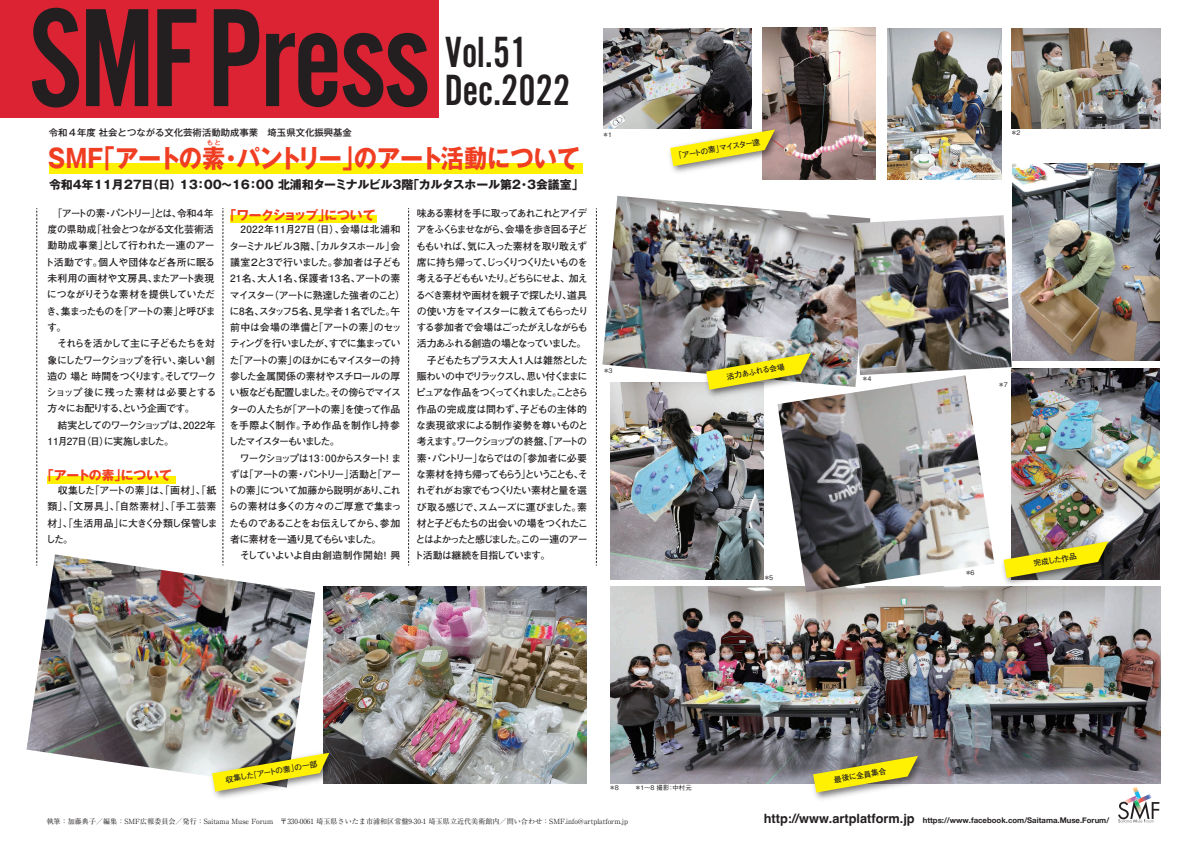
<style>
.page{position:relative;width:1191px;height:842px;background:#fff}
.page>*{position:absolute;margin:0;border:0;box-sizing:border-box;transform-origin:0 0}
.t1{font:145.3px "Alternate Got No 2 D";letter-spacing:-.015em;color:#231f20}
.t2{font:45.4px/39px "Alternate Got No 2 D";color:#231f20}
.t3{font:700 25.5px "Gothic MB101 Pro";color:#ef3e22;scale:.91 1}
.t4{font:700 12.8px "Gothic MB101 Pro";letter-spacing:-.045em;color:#ef3e22}
.t5{font:700 12.8px "Gothic MB101 Pro";letter-spacing:-.01em;color:#ef3e22}
.t6{font:700 11.7px "Gothic MB101 Pro";letter-spacing:-.055em;color:#231f20}
.t7{font:700 9.9px/16.3px "Futo Go B101 Pro";letter-spacing:-.085em;color:#231f20}
.t8{font:700 9.9px/16.3px "Futo Go B101 Pro";letter-spacing:-.01em;color:#231f20}
.t9{font:500 9.2px "Gothic MB101 Pro";color:#231f20}
.t10{font:700 7.8px "Helvetica Neue";color:#231f20}
.t11{font:700 7.8px "Futo Go B101 Pro";color:#231f20}
.t12{font:7.1px "Ryumin Pro";color:#231f20}
.t13{font:500 6.4px "Gothic BBB Pro";color:#231f20}
.t14{font:500 6.4px "Gothic MB101 Pro";color:#ef3e22}
.s1{font-family:"Helvetica";font-size:12.8px}
</style>
<div class="page">
<div style="left:50px;top:163px;width:533px;height:11px;background:#fff101"></div>
<div style="left:0;top:0;width:438px;height:118px;background:#db2334"></div>
<svg style="left:1118px;top:787px;width:41px;height:35px"></svg>
<svg style="left:222px;top:208px;width:1px;height:346px"></svg>
<svg style="left:36px;top:208px;width:1px;height:346px"></svg>
<svg style="left:408px;top:208px;width:1px;height:357px"></svg>
<svg style="left:596px;top:208px;width:1px;height:358px"></svg>
<img style="left:27px;top:554px;width:288px;height:222px">
<img style="left:324px;top:586px;width:263px;height:198px">
<img style="left:610px;top:586px;width:550px;height:198px">
<img style="left:603px;top:29px;width:148px;height:99px">
<img style="left:762px;top:28px;width:113px;height:152px">
<img style="left:887px;top:28px;width:114px;height:152px">
<img style="left:1011px;top:29px;width:149px;height:99px">
<img style="left:602px;top:196px;width:250px;height:187px">
<img style="left:852px;top:215px;width:159px;height:160px">
<img style="left:610px;top:383px;width:154px;height:197px">
<img style="left:1012px;top:163px;width:147px;height:198px">
<img style="left:1011px;top:368px;width:149px;height:211px">
<img style="left:777px;top:375px;width:217px;height:217px">
<img style="left:206px;top:746px;width:136px;height:52px">
<svg style="left:212px;top:753px;width:117px;height:38px;background:#d2cc5c"></svg>
<img style="left:664px;top:124px;width:122px;height:54px">
<svg style="left:670px;top:129px;width:105px;height:37px"></svg>
<img style="left:700px;top:347px;width:122px;height:54px">
<svg style="left:706px;top:353px;width:105px;height:37px;background:#ccc554"></svg>
<img style="left:997px;top:535px;width:123px;height:54px">
<svg style="left:1003px;top:541px;width:105px;height:37px;background:#b2a938"></svg>
<img style="left:807px;top:750px;width:122px;height:50px">
<svg style="left:813px;top:756px;width:105px;height:36px;background:#c8c04f"></svg>
<div style="left:47px;top:476px;width:129px;height:7px;background:#fff101"></div>
<div style="left:230px;top:215px;width:146px;height:7px;background:#fff101"></div>
<h1 class="t1" style="left:29px;top:-19px;width:403px">SMFPress</h1>
<p class="t9" style="left:49px;top:124px;width:304px">令和４年度 社会とつながる文化芸術活動助成事業　埼玉県文化振興基金</p>
<h2 class="t2" style="left:445px;top:33px;width:127px">Vol.51<br>Dec.2022</h2>
<p class="t14" style="left:207px;top:137px;width:16px">も と</p>
<h3 class="t3" style="left:48px;top:137px;width:586px">SMF「アートの素・パントリー」のアート活動について</h3>
<p class="t6" style="left:49px;top:175px;width:536px">令和4年１１月２７日（日）１３：００～１６：００ 北浦和ターミナルビル3階「カルタスホール第２・3会議室」</p>
<p class="t7" style="left:45px;top:204px;width:173px">　「アートの素・パントリー」とは、令和４年度の県助成「社会とつながる文化芸術活動助成事業」として行われた一連のアート活動です。個人や団体など各所に眠る未利用の画材や文房具、またアート表現につながりそうな素材を提供していただき、集まったものを「アートの素」と呼びます。<br>　それらを活かして主に子どもたちを対象にしたワークショップを行い、楽しい創造の 場と 時間をつくります。そしてワークショップ後に残った素材は必要とする方々にお配りする、という企画です。<br>　結実としてのワークショップは、2022年<br>11月27日（日)に実施しました。</p>
<p class="t5" style="left:41px;top:465px;width:132px">「アートの素」について</p>
<p class="t8" style="left:46px;top:481px;width:173px;text-indent:12px">収集した「アートの素」は、「画材」、「紙類」、「文房具」、「自然素材」、「手工芸素材」、「生活用品」に大きく分類し保管しました。</p>
<p class="t4" style="left:224px;top:204px;width:153px">「ワークショップ」について</p>
<p class="t7" style="left:228px;top:220px;width:179px">　2022年11月27日（日)、会場は北浦和ターミナルビル３階、「カルタスホール」会議室２と３で行いました。参加者は子ども<br>21名、大人1名、保護者13名、アートの素マイスター（アートに熟達した強者のこと）に8名、スタッフ５名、見学者１名でした。午前中は会場の準備と「アートの素」のセッティングを行いましたが、すでに集まっていた「アートの素」のほかにもマイスターの持参した金属関係の素材やスチロールの厚い板なども配置しました。その傍らでマイスターの人たちが「アートの素」を使って作品を手際よく制作。予め作品を制作し持参したマイスターもいました。<br>　ワークショップは1 3：00からスタート！ まずは「アートの素・パントリー」活動と「アートの素」について加藤から説明があり、これらの素材は多くの方々のご厚意で集まったものであることをお伝えしてから、参加者に素材を一通り見てもらいました。　<br>　そしていよいよ自由創造制作開始！ 興</p>
<p class="t7" style="left:414px;top:204px;width:176px">味ある素材を手に取ってあれこれとアイデアをふくらませながら、会場を歩き回る子どももいれば、気に入った素材を取り敢えず席に持ち帰って、じっくりつくりたいものを考える子どももいたり。どちらにせよ、加えるべき素材や画材を親子で探したり、道具の使い方をマイスターに教えてもらったりする参加者で会場はごったがえしながらも活力あふれる創造の場となっていました。　子どもたちプラス大人1人は雑然とした賑わいの中でリラックスし、思い付くままにピュアな作品をつくってくれました。ことさら作品の完成度は問わず、子どもの主体的な表現欲求による制作姿勢を尊いものと考えます。ワークショップの終盤、「アートの素・パントリー」ならではの「参加者に必要な素材を持ち帰ってもらう」ということも、それぞれがお家でもつくりたい素材と量を選び取る感じで、スムーズに運びました。素材と子どもたちの出会いの場をつくれたことはよかったと感じました。この一連のアート活動は継続を目指しています。</p>
<p class="t13" style="left:602px;top:130px;width:11px">＊1</p>
<p class="t13" style="left:1011px;top:128px;width:11px">＊2</p>
<p class="t11" style="left:673px;top:150px;width:88px;rotate:-10deg">「アートの素」マイスター達</p>
<p class="t13" style="left:603px;top:365px;width:11px">＊3</p>
<p class="t11" style="left:725px;top:370px;width:60px;rotate:-10deg">活力あふれる会場</p>
<p class="t13" style="left:764px;top:572px;width:11px">＊5</p>
<p class="t13" style="left:862px;top:373px;width:11px">＊4</p>
<p class="t13" style="left:998px;top:380px;width:11px">＊7</p>
<p class="t13" style="left:965px;top:567px;width:11px">＊6</p>
<p class="t11" style="left:1032px;top:557px;width:45px;rotate:-10deg">完成した作品</p>
<p class="t11" style="left:225px;top:774px;width:94px;rotate:-10deg">収集した「アートの素」の一部</p>
<p class="t13" style="left:609px;top:783px;width:11px">＊8</p>
<p class="t13" style="left:635px;top:783px;width:58px">＊1～8 撮影：中村元</p>
<p class="t11" style="left:833px;top:774px;width:55px;rotate:-10deg">最後に全員集合</p>
<p class="t12" style="left:46px;top:815px;width:604px">執筆：加藤典子／編集：SMF広報委員会／発行：Saitama Muse Forum　〒330-0061 埼玉県さいたま市浦和区常盤9-30-1 埼玉県立近代美術館内／問い合わせ：SMF.info@artplatform.jp　　　</p>
<p class="t10" style="left:763px;top:814px;width:347px"><span class="s1">http://www.artplatform.jp</span> https://www.facebook.com/Saitama.Muse.Forum/</p>
</div>
